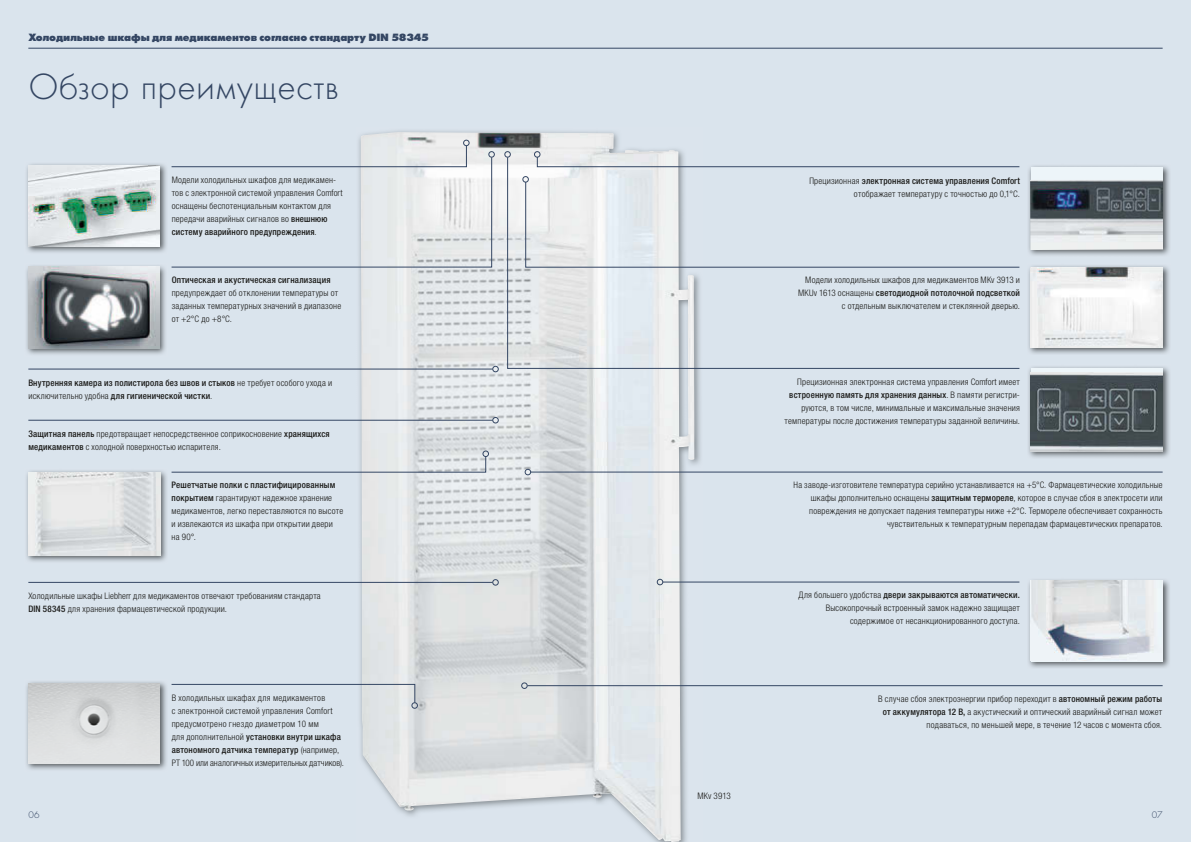
<style>
.page{position:relative;width:1191px;height:842px;background:#fff}
.page>*{position:absolute;margin:0;border:0;box-sizing:border-box;transform-origin:0 0}
.t1{font:300 38px "Futura";letter-spacing:.005em;color:#344663}
.t2{font:700 expanded 11px "Futura";letter-spacing:-.01em;color:#344663}
.t3{font:300 10px "Futura";color:#344663}
.t4{font:300 condensed 9px/13px "Helvetica Neue LTW1 G";letter-spacing:.025em;color:#1a1a18}
.t5{font:500 condensed 9px/13px "Helvetica Neue LTW1 G";letter-spacing:.02em;color:#1a1a18}
.s1{font-weight:500}
.s2{font-weight:300}
</style>
<div class="page">
<div style="left:590px;top:0;width:601px;height:842px;background:#dae4ed"></div>
<img style="left:595px;top:131px;width:107px;height:556px">
<img style="left:595px;top:132px;width:99px;height:710px">
<img style="left:1028px;top:165px;width:142px;height:91px">
<div style="left:1030px;top:167px;width:132px;height:82px;background:#edf5f9"></div>
<img style="left:1030px;top:180px;width:132px;height:69px">
<img style="left:1028px;top:265px;width:142px;height:89px">
<img style="left:1030px;top:267px;width:132px;height:80px">
<img style="left:1028px;top:579px;width:142px;height:89px">
<img style="left:1030px;top:581px;width:132px;height:79px">
<img style="left:1028px;top:366px;width:142px;height:92px">
<div style="left:1030px;top:369px;width:132px;height:82px;background:#edf5f9"></div>
<img style="left:1030px;top:371px;width:132px;height:80px">
<hr style="left:590px;top:472px;width:572px;height:1px;background:#344663">
<hr style="left:663px;top:582px;width:356px;height:1px;background:#344663">
<svg style="left:657px;top:579px;width:6px;height:6px"></svg>
<hr style="left:590px;top:685px;width:572px;height:1px;background:#344663">
<hr style="left:590px;top:48px;width:572px;height:1px;background:#344663">
<div style="left:0;top:0;width:595px;height:842px;background:#dae4ed"></div>
<img style="left:360px;top:132px;width:235px;height:684px">
<img style="left:26px;top:470px;width:141px;height:92px">
<img style="left:28px;top:472px;width:132px;height:84px">
<img style="left:26px;top:681px;width:141px;height:89px">
<img style="left:28px;top:683px;width:132px;height:81px">
<img style="left:26px;top:265px;width:140px;height:90px">
<img style="left:28px;top:267px;width:131px;height:81px">
<img style="left:26px;top:164px;width:141px;height:89px">
<img style="left:28px;top:165px;width:131px;height:82px">
<svg style="left:171px;top:140px;width:323px;height:128px"></svg>
<hr style="left:28px;top:369px;width:464px;height:1px;background:#344663">
<svg style="left:492px;top:366px;width:6px;height:6px"></svg>
<hr style="left:28px;top:420px;width:464px;height:1px;background:#344663">
<svg style="left:492px;top:417px;width:6px;height:6px"></svg>
<svg style="left:171px;top:451px;width:318px;height:22px"></svg>
<hr style="left:28px;top:582px;width:464px;height:1px;background:#344663">
<svg style="left:492px;top:579px;width:6px;height:6px"></svg>
<svg style="left:171px;top:684px;width:247px;height:24px"></svg>
<svg style="left:504px;top:151px;width:516px;height:218px"></svg>
<hr style="left:530px;top:472px;width:65px;height:1px;background:#344663">
<svg style="left:525px;top:469px;width:6px;height:6px"></svg>
<hr style="left:527px;top:685px;width:68px;height:1px;background:#344663">
<svg style="left:521px;top:683px;width:6px;height:6px"></svg>
<hr style="left:28px;top:48px;width:567px;height:1px;background:#344663">
<p class="t2" style="left:28px;top:31px;width:402px">Холодильные шкафы для медикаментов согласно стандарту DIN 58345</p>
<h1 class="t1" style="left:28px;top:64px;width:312px">Обзор преимуществ</h1>
<p class="t4" style="left:172px;top:174px;width:172px">Модели холодильных шкафов для медикамен&shy;тов с электронной системой управления Comfort оснащены беспотенциальным контактом для передачи аварийных сигналов во <span class="s1">внешнюю систему аварийного предупреждения</span>.</p>
<p class="t5" style="left:172px;top:274px;width:160px">Оптическая и акустическая сигнализация</p>
<p class="t4" style="left:172px;top:287px;width:171px">предупреждает об отклонении температуры от заданных температурных значений в диапазоне от +2°C до +8°C.</p>
<p class="t5" style="left:28px;top:376px;width:305px">Внутренняя камера из полистирола без швов и стыков <span class="s2">не требует особого ухода и исключительно удобна</span> для гигиенической чистки<span class="s2">.</span></p>
<p class="t4" style="left:28px;top:427px;width:303px"><span class="s1">Защитная панель</span> предотвращает непосредственное соприкосновение <span class="s1">хранящихся медикаментов</span> с холодной поверхностью испарителя.</p>
<p class="t4" style="left:171px;top:479px;width:173px"><span class="s1">Решетчатые полки c пластифицированным покрытием</span> гарантируют надежное хранение медикаментов, легко переставляются по высоте и извлекаются из шкафа при открытии двери<br>на 90°.</p>
<p class="t4" style="left:28px;top:589px;width:294px">Холодильные шкафы Liebherr для медикаментов отвечают требованиям стандарта<br><span class="s1">DIN 58345</span> для хранения фармацевтической продукции.</p>
<p class="t3" style="left:28px;top:809px;width:13px">06</p>
<p class="t4" style="left:172px;top:691px;width:174px">В холодильных шкафах для медикаментов<br>с электронной системой управления Comfort предусмотрено гнездо диаметром 10 мм<br>для дополнительной <span class="s1">установки внутри шкафа автономного датчика температур</span> (например, PT 100 или аналогичных измерительных датчиков).</p>
<p class="t4" style="left:697px;top:790px;width:35px">MKv 3913</p>
<p class="t4" style="left:809px;top:174px;width:212px;text-align:right">Прецизионная <span class="s1">электронная система управления Comfort </span>отображает температуру с точностью до 0,1°C.</p>
<p class="t4" style="left:798px;top:274px;width:223px;text-align:right">Модели холодильных шкафов для медикаментов MKv 3913 и<br>MKUv 1613 оснащены <span class="s1">светодиодной потолочной подсветкой </span>с отдельным выключателем и стеклянной дверью.</p>
<p class="t4" style="left:784px;top:375px;width:237px;text-align:right">Прецизионная электронная система управления Comfort имеет <span class="s1">встроенную память для хранения данных</span>. В памяти регистри&shy;руются, в том числе, минимальные и максимальные значения температуры после достижения температуры заданной величины.</p>
<p class="t4" style="left:793px;top:479px;width:370px;text-align:right">На заводе-изготовителе температура серийно устанавливается на +5°C. Фармацевтические холодильные шкафы дополнительно оснащены <span class="s1">защитным термореле</span>, которое в случае сбоя в электросети или повреждения не допускает падения температуры ниже +2°С. Термореле обеспечивает сохранность чувствительных к температурным перепадам фармацевтических препаратов.</p>
<p class="t4" style="left:798px;top:588px;width:223px;text-align:right">Для большего удобства <span class="s1">двери закрываются автоматически.<br></span>Высокопрочный встроенный замок надежно защищает содержимое от несанкционированного доступа.</p>
<p class="t4" style="left:878px;top:692px;width:285px;text-align:right">В случае сбоя электроэнергии прибор переходит в <span class="s1">автономный режим работы от аккумулятора 12 В,</span> а акустический и оптический аварийный сигнал может подаваться, по меньшей мере, в течение 12 часов с момента сбоя.</p>
<p class="t3" style="left:1151px;top:809px;width:12px">07</p>
</div>
